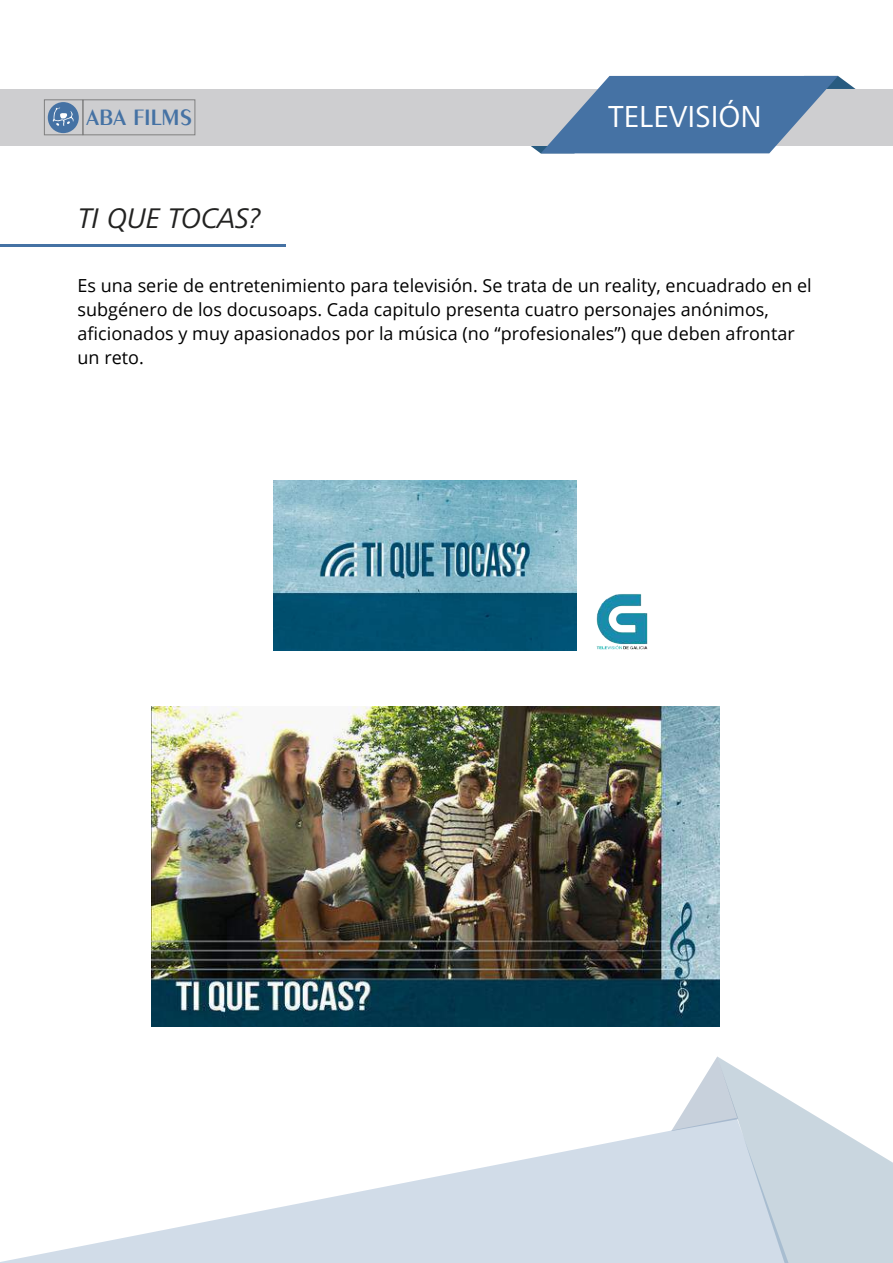
<style>
.page{position:relative;width:893px;height:1263px;background:#fff}
.page>*{position:absolute;margin:0;border:0;box-sizing:border-box;transform-origin:0 0}
.t1{font:31.5px "Frutiger Next LT";color:#fff}
.t2{font:italic 29.4px "Frutiger Next LT";color:#222221}
.t3{font:600 23.85px "Peignot";color:#4572a4}
.t4{font:18px/24px "Open Sans";color:#000}
</style>
<div class="page">
<div style="left:0;top:89px;width:893px;height:56px;background:#ceced0"></div>
<svg style="left:523px;top:76px;width:332px;height:77px"></svg>
<svg style="left:679px;top:1056px;width:214px;height:207px"></svg>
<svg style="left:0;top:1118px;width:817px;height:145px;fill:#d1dce8"></svg>
<img style="left:273px;top:480px;width:304px;height:170px">
<img style="left:596px;top:594px;width:52px;height:56px">
<div style="left:48px;top:102px;width:31px;height:31px;background:#4572a4;border-radius:50%"></div>
<svg style="left:53px;top:107px;width:21px;height:19px"></svg>
<div style="left:44px;top:100px;width:39px;height:35px;border:1px solid #808080"></div>
<div style="left:83px;top:100px;width:112px;height:35px;border:1px solid #808080"></div>
<hr style="left:0;top:244px;width:285px;height:2px;background:#4572a4">
<img style="left:152px;top:706px;width:568px;height:320px">
<h3 class="t3" style="left:86px;top:104px;width:107px">ABA FILMS</h3>
<h2 class="t2" style="left:78px;top:202px;width:184px">TI QUE TOCAS?</h2>
<h1 class="t1" style="left:608px;top:99px;width:155px">TELEVISIÓN</h1>
<p class="t4" style="left:78px;top:273px;width:736px">Es una serie de entretenimiento para televisión. Se trata de un reality, encuadrado en el subgénero de los docusoaps. Cada capitulo presenta cuatro personajes anónimos, aficionados y muy apasionados por la música (no “profesionales”) que deben afrontar un reto.</p>
</div>
